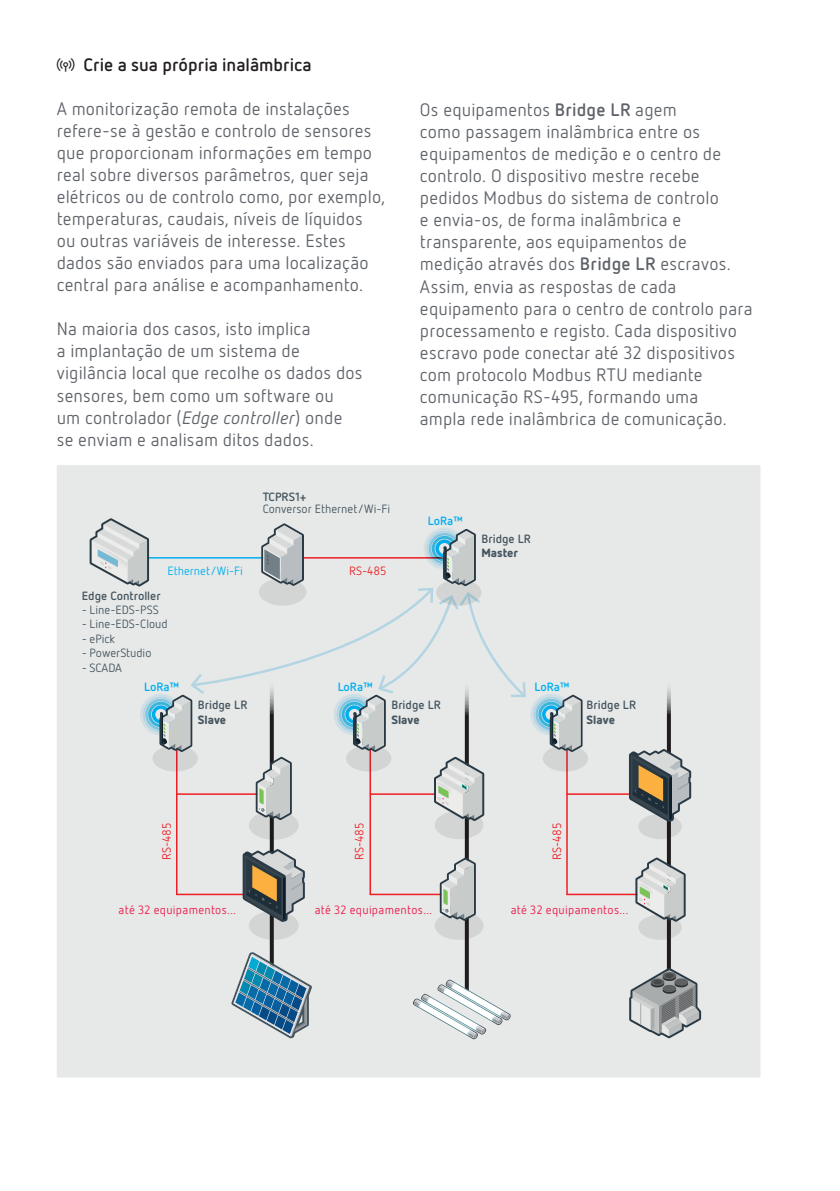
<style>
.page{position:relative;width:840px;height:1191px;background:#fff}
.page>*{position:absolute;margin:0;border:0;box-sizing:border-box;transform-origin:0 0}
.t1{font:18px/22px "Netto Pro";letter-spacing:.01em;color:#5f6369}
.t2{font:700 18px "Netto Pro";color:#231f20}
.t3{font:12px "Netto Pro";color:#45555f}
.t4{font:700 12px/14.4px "Netto Pro";color:#45555f}
.t5{font:12px "Netto Pro";letter-spacing:.02em;color:#ed1748}
.t6{font:12px "Netto Pro";color:#ee1d23}
.t7{font:700 12px "Netto Pro";color:#00aeef}
.t8{font:12px "Netto Pro";color:#00aeef}
.s1{font-style:italic}
.s2{font-weight:700}
.s3{font-weight:900}
</style>
<div class="page">
<div style="left:57px;top:465px;width:703px;height:612px;background:#e7e9e8"></div>
<div style="left:638px;top:814px;width:43px;height:25px;background:#d3d5d4;border-radius:50%"></div>
<div style="left:434px;top:811px;width:49px;height:28px;background:#d3d5d4;border-radius:50%"></div>
<div style="left:249px;top:811px;width:49px;height:28px;background:#d3d5d4;border-radius:50%"></div>
<svg style="left:666px;top:688px;width:4px;height:280px"></svg>
<svg style="left:464px;top:821px;width:4px;height:158px"></svg>
<hr style="left:141px;top:557px;width:139px;height:1px;background:#00aeef">
<hr style="left:370px;top:893px;width:83px;height:2px;background:#ee1d23">
<hr style="left:369px;top:732px;width:2px;height:162px;background:#ee1d23">
<hr style="left:566px;top:893px;width:83px;height:2px;background:#ee1d23">
<hr style="left:566px;top:793px;width:83px;height:2px;background:#ee1d23">
<svg style="left:269px;top:821px;width:4px;height:131px"></svg>
<svg style="left:413px;top:979px;width:97px;height:60px"></svg>
<svg style="left:638px;top:914px;width:43px;height:26px"></svg>
<svg style="left:635px;top:857px;width:50px;height:64px"></svg>
<svg style="left:90px;top:518px;width:59px;height:68px"></svg>
<svg style="left:434px;top:911px;width:49px;height:29px"></svg>
<svg style="left:439px;top:857px;width:36px;height:63px"></svg>
<hr style="left:177px;top:893px;width:82px;height:2px;background:#ee1d23">
<hr style="left:176px;top:732px;width:1px;height:162px;background:#ee1d23">
<svg style="left:629px;top:968px;width:71px;height:70px"></svg>
<hr style="left:566px;top:732px;width:1px;height:162px;background:#ee1d23">
<svg style="left:628px;top:749px;width:62px;height:73px"></svg>
<svg style="left:249px;top:911px;width:49px;height:29px"></svg>
<svg style="left:242px;top:849px;width:63px;height:73px"></svg>
<svg style="left:231px;top:952px;width:81px;height:86px"></svg>
<div style="left:152px;top:705px;width:18px;height:18px;border:4px solid #00aeef;border-radius:50%"></div>
<div style="left:140px;top:693px;width:42px;height:42px;border:1px solid #f0f9fd;border-radius:50%"></div>
<div style="left:141px;top:694px;width:40px;height:40px;border:2px solid #e1f4fc;border-radius:50%"></div>
<div style="left:143px;top:696px;width:36px;height:36px;border:2px solid #c6eafa;border-radius:50%"></div>
<div style="left:145px;top:699px;width:31px;height:31px;border:2px solid #8dd7f7;border-radius:50%"></div>
<div style="left:148px;top:701px;width:25px;height:26px;border:3px solid #40c7f4;border-radius:50%"></div>
<div style="left:152px;top:745px;width:46px;height:26px;background:#d3d5d4;border-radius:50%"></div>
<div style="left:541px;top:705px;width:19px;height:18px;border:4px solid #00aeef;border-radius:50%"></div>
<div style="left:529px;top:693px;width:43px;height:42px;border:1px solid #f0f9fd;border-radius:50%"></div>
<div style="left:531px;top:694px;width:40px;height:40px;border:2px solid #e1f4fc;border-radius:50%"></div>
<div style="left:532px;top:696px;width:37px;height:36px;border:2px solid #c6eafa;border-radius:50%"></div>
<div style="left:535px;top:699px;width:31px;height:31px;border:2px solid #8dd7f7;border-radius:50%"></div>
<div style="left:538px;top:701px;width:25px;height:26px;border:3px solid #40c7f4;border-radius:50%"></div>
<svg style="left:542px;top:745px;width:45px;height:26px"></svg>
<svg style="left:549px;top:695px;width:33px;height:57px"></svg>
<svg style="left:159px;top:523px;width:366px;height:298px"></svg>
<h5 class="t2" style="left:83px;top:52px;width:230px">Crie a sua própria inalâmbrica</h5>
<p class="t1" style="left:57px;top:97px;width:329px">A monitorização remota de instalações refere-se à gestão e controlo de sensores que proporcionam informações em tempo real sobre diversos parâmetros, quer seja elétricos ou de controlo como, por exemplo, temperaturas, caudais, níveis de líquidos ou outras variáveis de interesse. Estes dados são enviados para uma localização central para análise e acompanhamento.</p>
<p class="t1" style="left:57px;top:317px;width:307px">Na maioria dos casos, isto implica<br>a implantação de um sistema de vigilância local que recolhe os dados dos sensores, bem como um software ou<br>um controlador (<span class="s1">Edge controller</span>) onde se enviam e analisam ditos dados.</p>
<p class="t4" style="left:262px;top:488px;width:45px">TCPRS1+</p>
<p class="t3" style="left:262px;top:501px;width:129px">Conversor Ethernet/Wi-Fi</p>
<p class="t8" style="left:167px;top:563px;width:77px">Ethernet/Wi-Fi</p>
<p class="t6" style="left:349px;top:563px;width:39px">RS-485</p>
<p class="t4" style="left:82px;top:587px;width:80px">Edge Controller</p>
<p class="t3" style="left:82px;top:602px;width:78px">- Line-EDS-PSS</p>
<p class="t3" style="left:82px;top:616px;width:87px">- Line-EDS-Cloud</p>
<p class="t3" style="left:82px;top:631px;width:35px">- ePick</p>
<p class="t3" style="left:82px;top:645px;width:71px">- PowerStudio</p>
<p class="t3" style="left:82px;top:659px;width:42px">- SCADA</p>
<p class="t1" style="left:420px;top:98px;width:334px">Os equipamentos <span class="s2">Bridge LR</span> agem<br>como passagem inalâmbrica entre os equipamentos de medição e o centro de controlo. O dispositivo mestre recebe pedidos Modbus do sistema de controlo<br>e envia-os, de forma inalâmbrica e transparente, aos equipamentos de medição através dos <span class="s2">Bridge LR</span> escravos.<br>Assim, envia as respostas de cada equipamento para o centro de controlo para processamento e registo. Cada dispositivo escravo pode conectar até 32 dispositivos com protocolo Modbus RTU mediante comunicação RS-495, formando uma<br>ampla rede inalâmbrica de comunicação.</p>
<p class="t7" style="left:427px;top:512px;width:37px">LoRa™</p>
<p class="t4" style="left:481px;top:531px;width:51px">Bridge LR<br><span class="s3">Master</span></p>
<p class="t7" style="left:144px;top:678px;width:37px">LoRa™</p>
<p class="t7" style="left:337px;top:678px;width:37px">LoRa™</p>
<p class="t7" style="left:534px;top:678px;width:37px">LoRa™</p>
<p class="t4" style="left:198px;top:697px;width:51px">Bridge LR<br><span class="s3">Slave</span></p>
<p class="t4" style="left:391px;top:697px;width:51px">Bridge LR<br><span class="s3">Slave</span></p>
<p class="t4" style="left:586px;top:697px;width:51px">Bridge LR<br><span class="s3">Slave</span></p>
<p class="t6" style="left:159px;top:859px;width:39px;rotate:-90deg">RS-485</p>
<p class="t6" style="left:351px;top:859px;width:39px;rotate:-90deg">RS-485</p>
<p class="t6" style="left:548px;top:859px;width:39px;rotate:-90deg">RS-485</p>
<p class="t5" style="left:118px;top:902px;width:119px">até 32 equipamentos...</p>
<p class="t5" style="left:314px;top:902px;width:119px">até 32 equipamentos...</p>
<p class="t5" style="left:510px;top:902px;width:119px">até 32 equipamentos...</p>
</div>
